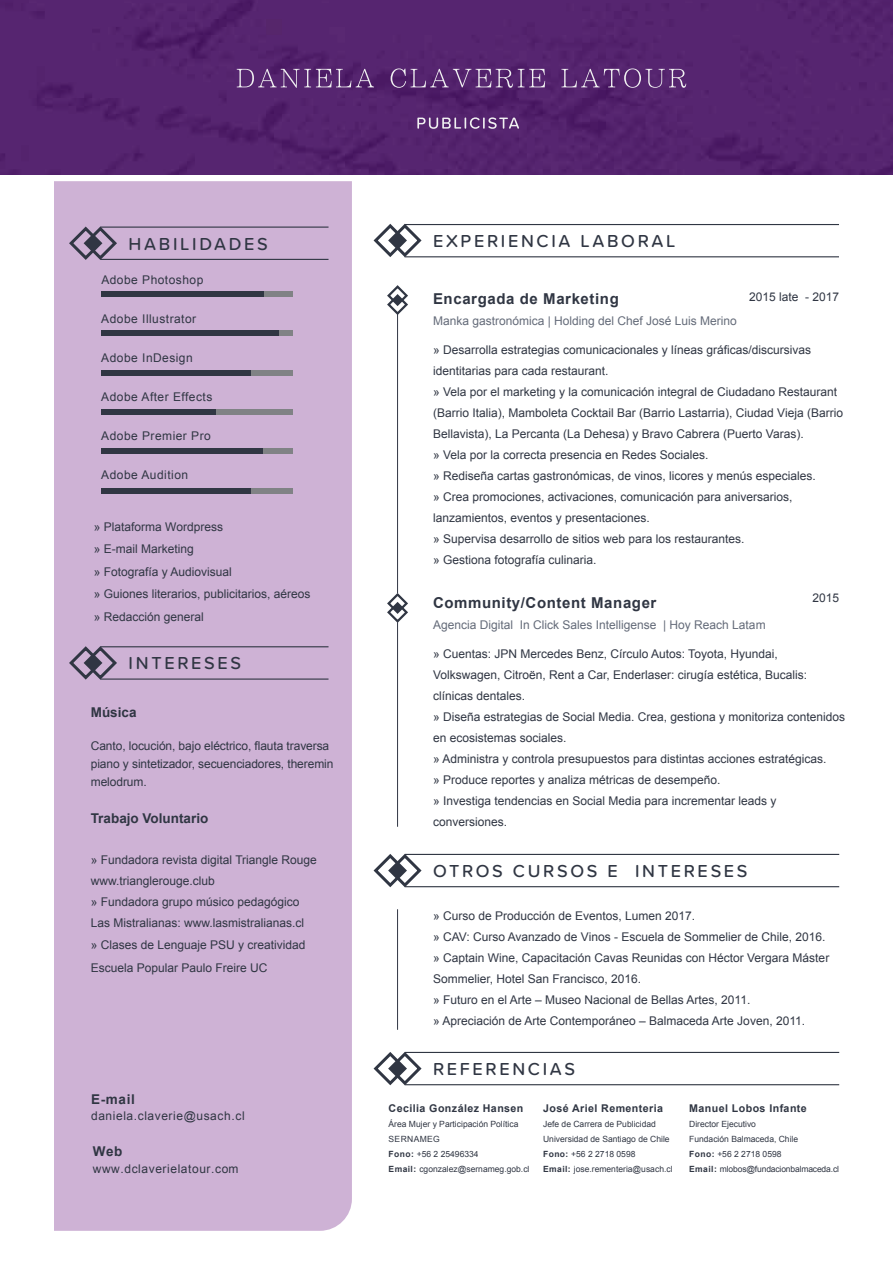
<style>
.page{position:relative;width:893px;height:1263px;background:#fff}
.page>*{position:absolute;margin:0;border:0;box-sizing:border-box;transform-origin:0 0}
.t1{font:500 18px "Proxima Soft";letter-spacing:.15em;color:#303643}
.t2{font:700 15px "Arial";letter-spacing:.04em;color:#303643}
.t3{font:700 13.5px "Arial";color:#303643}
.t4{font:12px/21px "Arial";color:#303643}
.t5{font:12px "Arial";color:#646b79}
.t6{font:12px "Arial";letter-spacing:.04em;color:#303643}
.t7{font:12px "Arial";letter-spacing:.05em;color:#303643}
.t8{font:700 10.65px "Arial";letter-spacing:.04em;color:#303643}
.t9{font:8.55px/15px "Arial";color:#303643}
.t10{font:8.55px/15px "Arial";letter-spacing:-.02em;color:#303643}
.s1{font-weight:700}
</style>
<div class="page">
<div style="left:0;top:0;width:893px;height:175px;background:#562570"></div>
<svg style="left:417px;top:117px;width:102px;height:12px"></svg>
<svg style="left:237px;top:69px;width:137px;height:19px;background:#6c4382"></svg>
<svg style="left:391px;top:68px;width:154px;height:20px;background:#6c4381"></svg>
<svg style="left:561px;top:68px;width:125px;height:20px;background:#6b4281"></svg>
<div style="left:54px;top:181px;width:298px;height:1050px;background:#ceb2d5"></div>
<hr style="left:405px;top:1084px;width:434px;height:1px;background:#303643">
<hr style="left:405px;top:1052px;width:434px;height:1px;background:#303643">
<svg style="left:373px;top:1051px;width:51px;height:35px"></svg>
<hr style="left:405px;top:886px;width:434px;height:1px;background:#303643">
<hr style="left:405px;top:854px;width:434px;height:1px;background:#303643">
<svg style="left:373px;top:853px;width:51px;height:35px"></svg>
<hr style="left:100px;top:678px;width:228px;height:2px;background:#303643">
<hr style="left:100px;top:646px;width:228px;height:1px;background:#303643">
<svg style="left:67px;top:644px;width:52px;height:38px;background:#a08daa"></svg>
<div style="left:101px;top:370px;width:191px;height:5px;background:#808285"></div>
<div style="left:101px;top:331px;width:191px;height:5px;background:#808285"></div>
<div style="left:101px;top:292px;width:191px;height:5px;background:#808285"></div>
<div style="left:101px;top:409px;width:191px;height:5px;background:#808285"></div>
<div style="left:101px;top:448px;width:191px;height:5px;background:#808285"></div>
<div style="left:101px;top:370px;width:149px;height:5px;background:#303643"></div>
<div style="left:101px;top:488px;width:191px;height:6px;background:#808285"></div>
<div style="left:101px;top:488px;width:149px;height:6px;background:#303643"></div>
<div style="left:101px;top:331px;width:178px;height:5px;background:#303643"></div>
<div style="left:101px;top:292px;width:163px;height:5px;background:#303643"></div>
<div style="left:101px;top:409px;width:115px;height:5px;background:#303643"></div>
<div style="left:101px;top:448px;width:161px;height:5px;background:#303643"></div>
<hr style="left:100px;top:259px;width:228px;height:1px;background:#303643">
<hr style="left:100px;top:227px;width:228px;height:1px;background:#303643">
<svg style="left:67px;top:224px;width:52px;height:38px;background:#a08eaa"></svg>
<hr style="left:405px;top:256px;width:434px;height:1px;background:#303643">
<hr style="left:405px;top:224px;width:434px;height:1px;background:#303643">
<hr style="left:397px;top:314px;width:1px;height:279px;background:#303643">
<svg style="left:373px;top:223px;width:51px;height:35px"></svg>
<svg style="left:387px;top:591px;width:21px;height:33px"></svg>
<svg style="left:387px;top:285px;width:21px;height:32px"></svg>
<hr style="left:397px;top:622px;width:1px;height:205px;background:#303643">
<hr style="left:397px;top:909px;width:1px;height:121px;background:#303643">
<h1 class="t1" style="left:129px;top:230px;width:141px">HABILIDADES</h1>
<p class="t6" style="left:101px;top:272px;width:104px">Adobe Photoshop</p>
<p class="t6" style="left:101px;top:311px;width:96px">Adobe Illustrator</p>
<p class="t6" style="left:101px;top:350px;width:93px">Adobe InDesign</p>
<p class="t6" style="left:101px;top:389px;width:113px">Adobe After Effects</p>
<p class="t6" style="left:101px;top:428px;width:111px">Adobe Premier Pro</p>
<p class="t6" style="left:101px;top:467px;width:88px">Adobe Audition</p>
<p class="t4" style="left:94px;top:515px;width:218px;line-height:22.5px">» Plataforma Wordpress<br>» E-mail Marketing<br>» Fotografía y Audiovisual<br>» Guiones literarios, publicitarios, aéreos » Redacción general</p>
<h1 class="t1" style="left:129px;top:650px;width:114px">INTERESES</h1>
<p class="t3" style="left:91px;top:703px;width:47px">Música</p>
<p class="t4" style="left:91px;top:737px;width:244px;line-height:18px">Canto, locución, bajo eléctrico, flauta traversa piano y sintetizador, secuenciadores, theremin melodrum.</p>
<p class="t3" style="left:91px;top:809px;width:119px">Trabajo Voluntario</p>
<p class="t4" style="left:91px;top:849px;width:228px">» Fundadora revista digital Triangle Rouge www.trianglerouge.club<br>» Fundadora grupo músico pedagógico Las Mistralianas: www.lasmistralianas.cl</p>
<p class="t4" style="left:91px;top:934px;width:216px;line-height:22.5px">» Clases de Lenguaje PSU y creatividad<br>Escuela Popular Paulo Freire UC</p>
<p class="t3" style="left:91px;top:1090px;width:45px">E-mail</p>
<p class="t7" style="left:91px;top:1108px;width:155px">daniela.claverie@usach.cl</p>
<p class="t3" style="left:93px;top:1142px;width:31px">Web</p>
<p class="t7" style="left:93px;top:1160px;width:147px">www.dclaverielatour.com</p>
<h1 class="t1" style="left:433px;top:227px;width:244px">EXPERIENCIA LABORAL</h1>
<p class="t2" style="left:433px;top:288px;width:187px">Encargada de Marketing</p>
<p class="t5" style="left:433px;top:313px;width:305px">Manka gastronómica | Holding del Chef José Luis Merino</p>
<p class="t4" style="left:749px;top:286px;width:92px">2015 late - 2017</p>
<p class="t4" style="left:433px;top:339px;width:411px">» Desarrolla estrategias comunicacionales y líneas gráficas/discursivas identitarias para cada restaurant.<br>» Vela por el marketing y la comunicación integral de Ciudadano Restaurant (Barrio Italia), Mamboleta Cocktail Bar (Barrio Lastarria), Ciudad Vieja (Barrio Bellavista), La Percanta (La Dehesa) y Bravo Cabrera (Puerto Varas).<br>» Vela por la correcta presencia en Redes Sociales.<br>» Rediseña cartas gastronómicas, de vinos, licores y menús especiales.<br>» Crea promociones, activaciones, comunicación para aniversarios, lanzamientos, eventos y presentaciones.<br>» Supervisa desarrollo de sitios web para los restaurantes.<br>» Gestiona fotografía culinaria.</p>
<p class="t2" style="left:433px;top:592px;width:225px">Community/Content Manager</p>
<p class="t5" style="left:433px;top:616px;width:334px">Agencia Digital In Click Sales Intelligense | Hoy Reach Latam</p>
<p class="t4" style="left:813px;top:587px;width:28px">2015</p>
<p class="t4" style="left:433px;top:643px;width:414px">» Cuentas: JPN Mercedes Benz, Círculo Autos: Toyota, Hyundai, Volkswagen, Citroën, Rent a Car, Enderlaser: cirugía estética, Bucalis: clínicas dentales.<br>» Diseña estrategias de Social Media. Crea, gestiona y monitoriza contenidos en ecosistemas sociales.<br>» Administra y controla presupuestos para distintas acciones estratégicas.<br>» Produce reportes y analiza métricas de desempeño.<br>» Investiga tendencias en Social Media para incrementar leads y conversiones.</p>
<h1 class="t1" style="left:433px;top:857px;width:316px">OTROS CURSOS E INTERESES</h1>
<p class="t4" style="left:433px;top:906px;width:398px">» Curso de Producción de Eventos, Lumen 2017.<br>» CAV: Curso Avanzado de Vinos - Escuela de Sommelier de Chile, 2016. » Captain Wine, Capacitación Cavas Reunidas con Héctor Vergara Máster Sommelier, Hotel San Francisco, 2016.<br>» Futuro en el Arte – Museo Nacional de Bellas Artes, 2011.<br>» Apreciación de Arte Contemporáneo – Balmaceda Arte Joven, 2011.</p>
<h1 class="t1" style="left:433px;top:1055px;width:143px">REFERENCIAS</h1>
<p class="t8" style="left:389px;top:1101px;width:136px">Cecilia González Hansen</p>
<p class="t9" style="left:389px;top:1116px;width:131px">Área Mujer y Participación Política<br>SERNAMEG</p>
<p class="t8" style="left:543px;top:1101px;width:122px">José Ariel Rementeria</p>
<p class="t9" style="left:543px;top:1116px;width:128px">Jefe de Carrera de Publicidad<br>Universidad de Santiago de Chile</p>
<p class="t8" style="left:689px;top:1101px;width:119px">Manuel Lobos Infante</p>
<p class="t9" style="left:689px;top:1116px;width:111px">Director Ejecutivo<br>Fundación Balmaceda, Chile</p>
<p class="t9" style="left:389px;top:1147px;width:142px"><span class="s1">Fono:</span> +56 2 25496334<br><span class="s1">Email:</span> cgonzalez@sernameg.gob.cl</p>
<p class="t9" style="left:543px;top:1147px;width:131px"><span class="s1">Fono:</span> +56 2 2718 0598<br><span class="s1">Email:</span> jose.rementeria@usach.cl</p>
<p class="t10" style="left:689px;top:1147px;width:151px"><span class="s1">Fono:</span> +56 2 2718 0598<br><span class="s1">Email:</span> mlobos@fundacionbalmaceda.cl</p>
</div>
